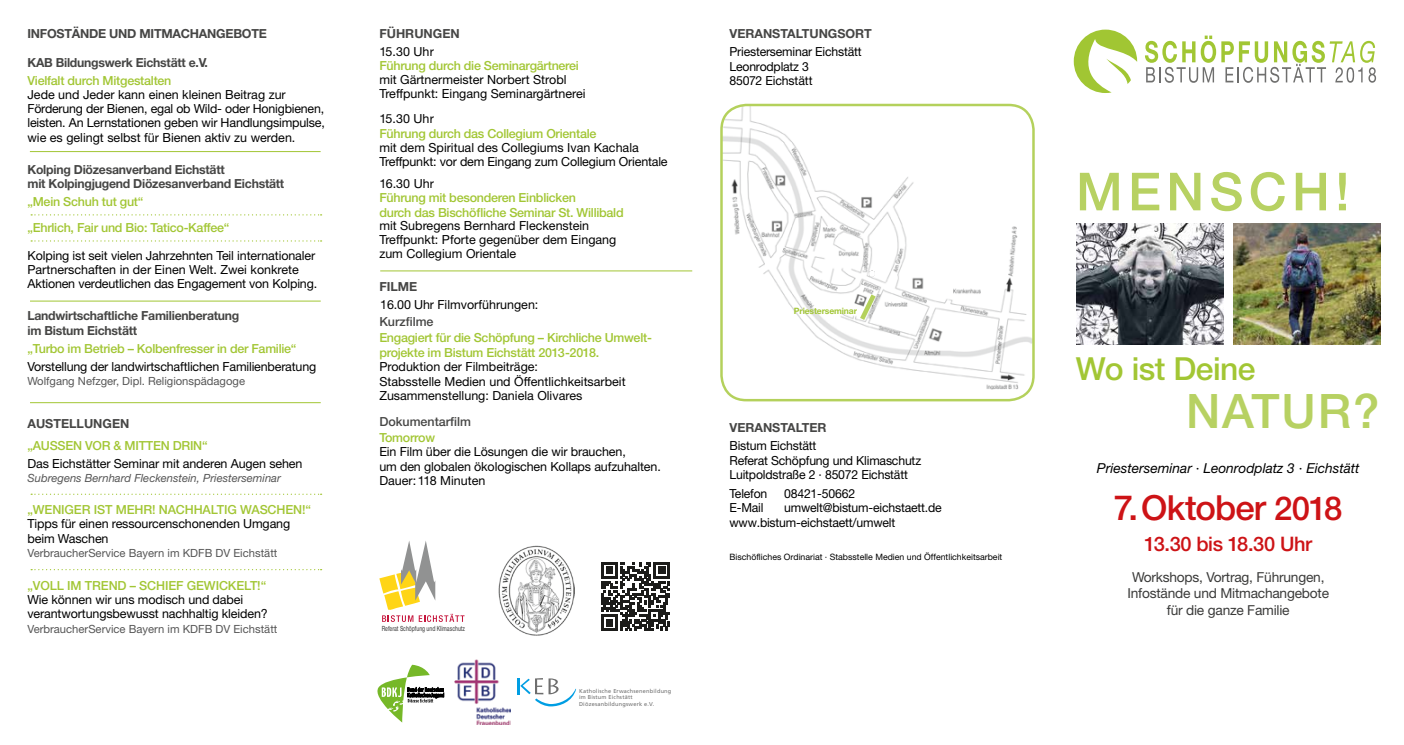
<style>
.page{position:relative;width:1404px;height:745px;background:#fff}
.page>*{position:absolute;margin:0;border:0;box-sizing:border-box;transform-origin:0 0}
.t1{font:500 52.5px "Helvetica Neue LT";letter-spacing:.1em;color:#b7d162}
.t2{font:500 47.5px "Helvetica Neue LT";letter-spacing:.04em;color:#b7d162}
.t3{font:500 34.62px "Helvetica Neue LT";letter-spacing:-.025em;color:#cd1316}
.t4{font:500 31.75px "Helvetica Neue LT";letter-spacing:-.015em;color:#a2c634}
.t5{font:500 20px "Helvetica Neue LT";letter-spacing:-.02em;color:#cd1316}
.t6{font:13.75px/16.5px "Helvetica Neue LT";letter-spacing:-.015em;color:#3b3b3a;text-align:center}
.t7{font:italic 13.75px "Helvetica Neue LT";color:#000}
.t8{font:12.5px/14.5px "Helvetica Neue LT";letter-spacing:-.01em;color:#000}
.t9{font:500 12.5px/14.5px "Helvetica Neue LT";letter-spacing:-.02em;color:#a2c634}
.t10{font:700 12.5px/14.5px "Helvetica Neue LT";letter-spacing:-.02em;color:#464645}
.t11{font:700 12.5px "Helvetica Neue LT";color:#464645}
.t12{font:500 12.5px "Helvetica Neue LT";color:#464645}
.t13{font:11.25px "Helvetica Neue LT";color:#565656}
.t14{font:italic 11.25px "Helvetica Neue LT";color:#565656}
.t15{font:8.75px "Helvetica Neue LT";color:#000}
.t16{font:700 8.75px "Helvetica Neue LT";letter-spacing:-.015em;color:#a2c634}
.t17{font:500 7.12px "Helvetica Neue LT";letter-spacing:-.005em;color:#565656;scale:.71 1}
.t18{font:5.62px/6.5px "Frutiger LT";letter-spacing:.035em;color:#6e6e6e}
.s1{font-style:normal}
.s2{font-size:32.88px}
</style>
<div class="page">
<img style="left:1076px;top:223px;width:147px;height:121px">
<img style="left:1233px;top:223px;width:147px;height:121px">
<svg style="left:1073px;top:30px;width:63px;height:63px"></svg>
<svg style="left:1145px;top:36px;width:70px;height:47px"></svg>
<svg style="left:1221px;top:41px;width:154px;height:42px"></svg>
<svg style="left:377px;top:664px;width:67px;height:58px"></svg>
<img style="left:455px;top:659px;width:55px;height:64px">
<svg style="left:517px;top:678px;width:59px;height:28px"></svg>
<svg style="left:379px;top:541px;width:85px;height:80px"></svg>
<svg style="left:601px;top:562px;width:69px;height:68px"></svg>
<hr style="left:30px;top:151px;width:290px;height:1px;background:#a2c634">
<svg style="left:31px;top:569px;width:290px;height:1px"></svg>
<svg style="left:31px;top:493px;width:290px;height:1px"></svg>
<svg style="left:31px;top:214px;width:290px;height:1px"></svg>
<svg style="left:31px;top:240px;width:290px;height:1px"></svg>
<hr style="left:380px;top:270px;width:312px;height:1px;background:#a2c634">
<img style="left:498px;top:545px;width:76px;height:90px">
<hr style="left:30px;top:300px;width:291px;height:1px;background:#a2c634">
<hr style="left:30px;top:402px;width:291px;height:1px;background:#a2c634">
<img style="left:721px;top:105px;width:312px;height:284px">
<div style="left:720px;top:104px;width:314px;height:297px;border:2px solid #a2c634;border-radius:25px"></div>
<svg style="left:860px;top:294px;width:15px;height:26px"></svg>
<p class="t10" style="left:27px;top:26px;width:241px">INFOSTÄNDE UND MITMACHANGEBOTE</p>
<p class="t10" style="left:27px;top:55px;width:182px">KAB Bildungswerk Eichstätt e.V.</p>
<p class="t9" style="left:27px;top:73px;width:145px">Vielfalt durch Mitgestalten</p>
<p class="t8" style="left:27px;top:87px;width:299px;line-height:14.1px">Jede und Jeder kann einen kleinen Beitrag zur Förderung der Bienen, egal ob Wild- oder Honigbienen, leisten. An Lernstationen geben wir Handlungsimpulse, wie es gelingt selbst für Bienen aktiv zu werden.</p>
<p class="t10" style="left:27px;top:162px;width:258px">Kolping Diözesanverband Eichstätt<br>mit Kolpingjugend Diözesanverband Eichstätt</p>
<p class="t9" style="left:27px;top:189px;width:203px;line-height:25.1px">„Mein Schuh tut gut“<br>„Ehrlich, Fair und Bio: Tatico-Kaffee“</p>
<p class="t8" style="left:27px;top:248px;width:291px;line-height:14.1px">Kolping ist seit vielen Jahrzehnten Teil internationaler<br>Partnerschaften in der Einen Welt. Zwei konkrete<br>Aktionen verdeutlichen das Engagement von Kolping.</p>
<p class="t10" style="left:27px;top:308px;width:213px">Landwirtschaftliche Familienberatung im Bistum Eichstätt</p>
<p class="t9" style="left:27px;top:341px;width:270px">„Turbo im Betrieb – Kolbenfresser in der Familie“</p>
<p class="t8" style="left:27px;top:359px;width:290px">Vorstellung der landwirtschaftlichen Familienberatung</p>
<p class="t13" style="left:27px;top:374px;width:219px">Wolfgang Nefzger, Dipl. Religionspädagoge</p>
<p class="t11" style="left:27px;top:416px;width:103px">AUSTELLUNGEN</p>
<p class="t9" style="left:27px;top:438px;width:182px">„AUSSEN VOR &amp; MITTEN DRIN“</p>
<p class="t8" style="left:27px;top:455px;width:276px">Das Eichstätter Seminar mit anderen Augen sehen</p>
<p class="t14" style="left:27px;top:471px;width:255px">Subregens Bernhard Fleckenstein, Priesterseminar</p>
<p class="t9" style="left:27px;top:502px;width:285px">„WENIGER IST MEHR! NACHHALTIG WASCHEN!“</p>
<p class="t8" style="left:27px;top:516px;width:264px">Tipps für einen ressourcenschonenden Umgang beim Waschen</p>
<p class="t13" style="left:27px;top:546px;width:251px">VerbraucherService Bayern im KDFB DV Eichstätt</p>
<p class="t9" style="left:27px;top:577px;width:240px">„VOLL IM TREND – SCHIEF GEWICKELT!“</p>
<p class="t8" style="left:27px;top:591px;width:242px">Wie können wir uns modisch und dabei verantwortungsbewusst nachhaltig kleiden?</p>
<p class="t13" style="left:27px;top:621px;width:251px">VerbraucherService Bayern im KDFB DV Eichstätt</p>
<p class="t11" style="left:379px;top:26px;width:82px">FÜHRUNGEN</p>
<p class="t8" style="left:379px;top:44px;width:56px">15.30 Uhr</p>
<p class="t9" style="left:379px;top:58px;width:201px">Führung durch die Seminargärtnerei</p>
<p class="t8" style="left:379px;top:72px;width:208px">mit Gärtnermeister Norbert Strobl<br>Treffpunkt: Eingang Seminargärtnerei</p>
<p class="t8" style="left:379px;top:111px;width:56px">15.30 Uhr</p>
<p class="t9" style="left:379px;top:126px;width:219px">Führung durch das Collegium Orientale</p>
<p class="t8" style="left:379px;top:140px;width:290px">mit dem Spiritual des Collegiums Ivan Kachala<br>Treffpunkt: vor dem Eingang zum Collegium Orientale</p>
<p class="t8" style="left:379px;top:175px;width:56px">16.30 Uhr</p>
<p class="t9" style="left:379px;top:190px;width:246px">Führung mit besonderen Einblicken<br>durch das Bischöfliche Seminar St. Willibald</p>
<p class="t8" style="left:379px;top:218px;width:238px;line-height:14px">mit Subregens Bernhard Fleckenstein<br>Treffpunkt: Pforte gegenüber dem Eingang zum Collegium Orientale</p>
<p class="t10" style="left:379px;top:278px;width:39px">FILME</p>
<p class="t8" style="left:380px;top:296px;width:160px">16.00 Uhr Filmvorführungen:</p>
<p class="t12" style="left:379px;top:314px;width:56px">Kurzfilme</p>
<p class="t9" style="left:379px;top:330px;width:274px">Engagiert für die Schöpfung – Kirchliche Umwelt&shy;projekte im Bistum Eichstätt 2013-2018.</p>
<p class="t8" style="left:379px;top:359px;width:248px">Produktion der Filmbeiträge:<br>Stabsstelle Medien und Öffentlichkeitsarbeit<br>Zusammenstellung: Daniela Olivares</p>
<p class="t12" style="left:379px;top:413px;width:93px">Dokumentarfilm</p>
<p class="t9" style="left:379px;top:430px;width:57px">Tomorrow</p>
<p class="t8" style="left:379px;top:444px;width:283px">Ein Film über die Lösungen die wir brauchen,<br>um den globalen ökologischen Kollaps aufzuhalten.<br>Dauer:118 Minuten</p>
<p class="t17" style="left:382px;top:623px;width:119px">Referat Schöpfung und Klimaschutz</p>
<p class="t18" style="left:579px;top:687px;width:94px">Katholische Erwachsenenbildung im Bistum Eichstätt<br>Diözesanbildungswerk e.V.</p>
<p class="t11" style="left:729px;top:26px;width:144px">VERANSTALTUNGSORT</p>
<p class="t8" style="left:729px;top:44px;width:134px">Priesterseminar Eichstätt<br>Leonrodplatz 3<br>85072 Eichstätt</p>
<p class="t16" style="left:793px;top:305px;width:65px">Priesterseminar</p>
<p class="t11" style="left:729px;top:420px;width:98px">VERANSTALTER</p>
<p class="t8" style="left:729px;top:438px;width:193px">Bistum Eichstätt<br>Referat Schöpfung und Klimaschutz<br>Luitpoldstraße 2 · 85072 Eichstätt</p>
<p class="t8" style="left:729px;top:485px;width:39px">Telefon</p>
<p class="t8" style="left:784px;top:485px;width:73px">08421-50662</p>
<p class="t8" style="left:729px;top:500px;width:36px">E-Mail</p>
<p class="t8" style="left:729px;top:500px;width:214px;text-indent:55px">umwelt@bistum-eichstaett.de www.bistum-eichstaett/umwelt</p>
<p class="t15" style="left:729px;top:551px;width:274px">Bischöfliches Ordinariat · Stabsstelle Medien und Öffentlichkeitsarbeit</p>
<h1 class="t1" style="left:1075px;top:160px;width:275px">MENSCH!</h1>
<h3 class="t4" style="left:1075px;top:349px;width:181px">Wo ist Deine</h3>
<h2 class="t2" style="left:1185px;top:383px;width:195px">NATUR?</h2>
<p class="t7" style="left:1096px;top:459px;width:264px">Priesterseminar <span class="s1">·</span> Leonrodplatz 3 <span class="s1">·</span> Eichstätt</p>
<h3 class="t3" style="left:1113px;top:486px;width:230px">7.Oktober <span class="s2">2018</span></h3>
<h3 class="t5" style="left:1144px;top:531px;width:169px">13.30 bis 18.30 Uhr</h3>
<p class="t6" style="left:1127px;top:568px;width:203px">Workshops, Vortrag, Führungen,<br>Infostände und Mitmachangebote für die ganze Familie</p>
</div>
